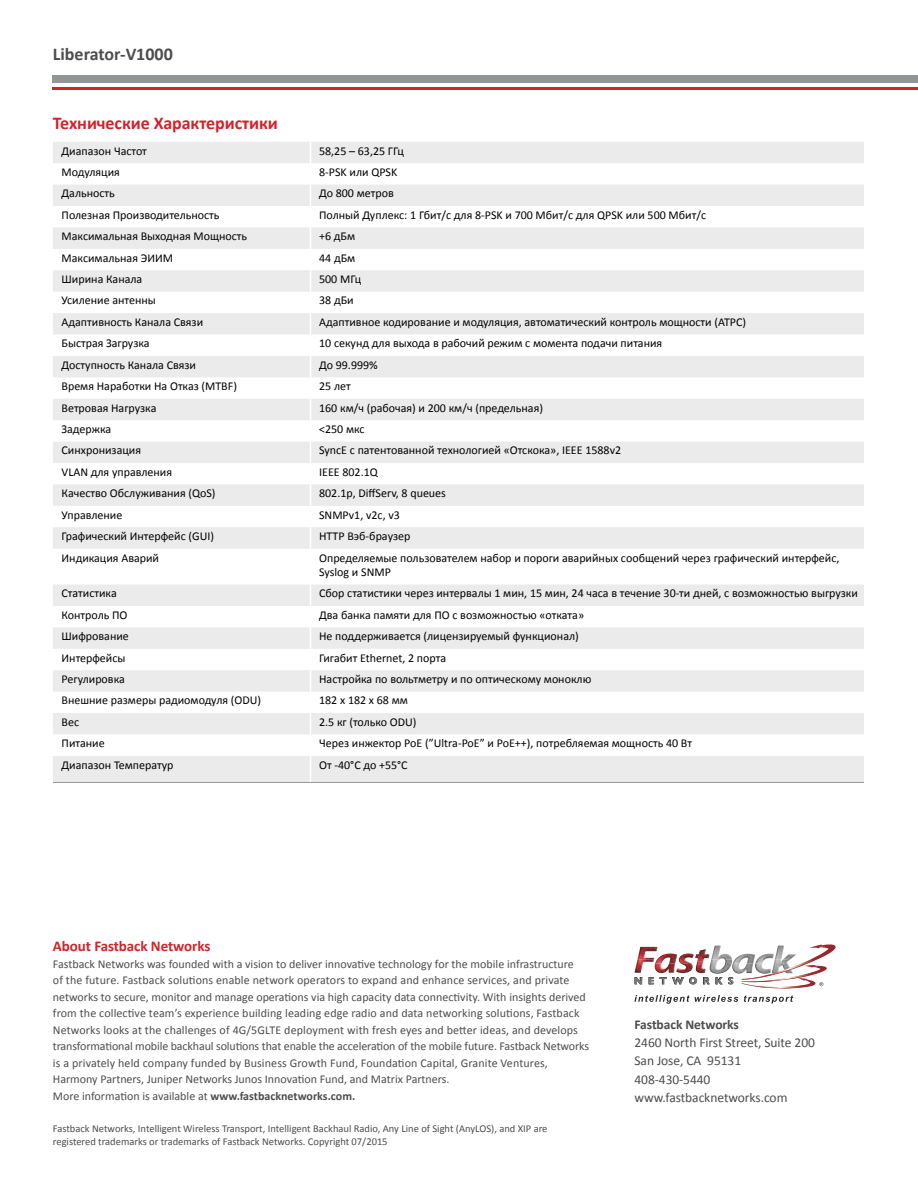
<style>
.page{position:relative;width:918px;height:1188px;background:#fff}
.page>*{position:absolute;margin:0;border:0;box-sizing:border-box;transform-origin:0 0}
.t1{font:700 18px "Calibri";letter-spacing:-.005em;color:#d2232a}
.t2{font:700 18px "Calibri";color:#4d4d4f}
.t3{font:700 15px "Calibri";letter-spacing:-.005em;color:#d2232a}
.t4{font:13.5px/18.3px "Calibri";letter-spacing:-.005em;color:#4d4d4f}
.t5{font:700 13.5px "Calibri";letter-spacing:-.005em;color:#4d4d4f}
.t6{font:12px/14.4px "Calibri";color:#000}
.t7{font:12px/16.5px "Calibri";color:#4d4d4f}
.t8{font:10.5px/12.6px "Calibri";color:#4d4d4f}
.s1{font-weight:700}
</style>
<div class="page">
<svg style="left:634px;top:995px;width:104px;height:9px"></svg>
<svg style="left:744px;top:995px;width:49px;height:9px"></svg>
<svg style="left:634px;top:944px;width:202px;height:45px"></svg>
<hr style="left:53px;top:87px;width:865px;height:3px;background:#d2232a">
<div style="left:53px;top:75px;width:865px;height:8px;background:#939598"></div>
<svg style="left:53px;top:142px;width:811px;height:640px;fill:#f0f0f1"></svg>
<svg style="left:310px;top:142px;width:1px;height:407px"></svg>
<hr style="left:310px;top:549px;width:1px;height:36px;background:#fff">
<svg style="left:310px;top:585px;width:1px;height:197px"></svg>
<hr style="left:53px;top:782px;width:257px;height:1px;background:#939598">
<hr style="left:310px;top:782px;width:554px;height:1px;background:#939598">
<h1 class="t2" style="left:53px;top:42px;width:121px">Liberator-V1000</h1>
<h1 class="t1" style="left:53px;top:112px;width:226px">Технические Характеристики</h1>
<p class="t6" style="left:62px;top:143px;width:87px">Диапазон Частот</p>
<p class="t6" style="left:319px;top:143px;width:86px">58,25 – 63,25 ГГц</p>
<p class="t6" style="left:62px;top:165px;width:60px">Модуляция</p>
<p class="t6" style="left:319px;top:165px;width:80px">8-PSK или QPSK</p>
<p class="t6" style="left:62px;top:186px;width:55px">Дальность</p>
<p class="t6" style="left:319px;top:186px;width:76px">До 800 метров</p>
<p class="t6" style="left:62px;top:208px;width:160px">Полезная Производительность</p>
<p class="t6" style="left:319px;top:208px;width:388px">Полный Дуплекс: 1 Гбит/с для 8-PSK и 700 Мбит/с для QPSK или 500 Мбит/с</p>
<p class="t6" style="left:62px;top:229px;width:187px">Максимальная Выходная Мощность</p>
<p class="t6" style="left:319px;top:229px;width:38px">+6 дБм</p>
<p class="t6" style="left:62px;top:250px;width:113px">Максимальная ЭИИМ</p>
<p class="t6" style="left:319px;top:250px;width:38px">44 дБм</p>
<p class="t6" style="left:62px;top:272px;width:82px">Ширина Канала</p>
<p class="t6" style="left:319px;top:272px;width:44px">500 МГц</p>
<p class="t6" style="left:62px;top:293px;width:96px">Усиление антенны</p>
<p class="t6" style="left:319px;top:293px;width:36px">38 дБи</p>
<p class="t6" style="left:62px;top:315px;width:143px">Адаптивность Канала Связи</p>
<p class="t6" style="left:319px;top:315px;width:429px">Адаптивное кодирование и модуляция, автоматический контроль мощности (ATPC)</p>
<p class="t6" style="left:62px;top:336px;width:90px">Быстрая Загрузка</p>
<p class="t6" style="left:319px;top:336px;width:345px">10 секунд для выхода в рабочий режим с момента подачи питания</p>
<p class="t6" style="left:62px;top:358px;width:136px">Доступность Канала Связи</p>
<p class="t6" style="left:319px;top:358px;width:60px">До 99.999%</p>
<p class="t6" style="left:62px;top:379px;width:177px">Время Наработки На Отказ (MTBF)</p>
<p class="t6" style="left:319px;top:379px;width:33px">25 лет</p>
<p class="t6" style="left:62px;top:400px;width:96px">Ветровая Нагрузка</p>
<p class="t6" style="left:319px;top:400px;width:225px">160 км/ч (рабочая) и 200 км/ч (предельная)</p>
<p class="t6" style="left:62px;top:422px;width:51px">Задержка</p>
<p class="t6" style="left:319px;top:422px;width:47px">&lt;250 мкс</p>
<p class="t6" style="left:62px;top:443px;width:81px">Синхронизация</p>
<p class="t6" style="left:319px;top:443px;width:304px">SyncE с патентованной технологией «Отскока», IEEE 1588v2</p>
<p class="t6" style="left:62px;top:465px;width:112px">VLAN для управления</p>
<p class="t6" style="left:319px;top:465px;width:60px">IEEE 802.1Q</p>
<p class="t6" style="left:62px;top:486px;width:156px">Качество Обслуживания (QoS)</p>
<p class="t6" style="left:319px;top:486px;width:128px">802.1p, DiffServ, 8 queues</p>
<p class="t6" style="left:62px;top:508px;width:62px">Управление</p>
<p class="t6" style="left:319px;top:508px;width:82px">SNMPv1, v2с, v3</p>
<p class="t6" style="left:62px;top:529px;width:154px">Графический Интерфейс (GUI)</p>
<p class="t6" style="left:319px;top:529px;width:93px">HTTP Вэб-браузер</p>
<p class="t6" style="left:62px;top:550px;width:99px">Индикация Аварий</p>
<p class="t6" style="left:319px;top:550px;width:522px">Определяемые пользователем набор и пороги аварийных сообщений через графический интерфейс,<br>Syslog и SNMP</p>
<p class="t6" style="left:62px;top:586px;width:57px">Статистика</p>
<p class="t6" style="left:319px;top:586px;width:540px">Сбор статистики через интервалы 1 мин, 15 мин, 24 часа в течение 30-ти дней, с возможностью выгрузки</p>
<p class="t6" style="left:62px;top:608px;width:68px">Контроль ПО</p>
<p class="t6" style="left:319px;top:608px;width:267px">Два банка памяти для ПО с возможностью «отката»</p>
<p class="t6" style="left:62px;top:629px;width:69px">Шифрование</p>
<p class="t6" style="left:319px;top:629px;width:261px">Не поддерживается (лицензируемый функционал)</p>
<p class="t6" style="left:62px;top:650px;width:65px">Интерфейсы</p>
<p class="t6" style="left:319px;top:650px;width:129px">Гигабит Ethernet, 2 порта</p>
<p class="t6" style="left:62px;top:672px;width:65px">Регулировка</p>
<p class="t6" style="left:319px;top:672px;width:274px">Настройка по вольтметру и по оптическому моноклю</p>
<p class="t6" style="left:62px;top:693px;width:201px">Внешние размеры радиомодуля (ODU)</p>
<p class="t6" style="left:319px;top:693px;width:90px">182 x 182 x 68 мм</p>
<p class="t6" style="left:62px;top:715px;width:19px">Вес</p>
<p class="t6" style="left:319px;top:715px;width:99px">2.5 кг (только ODU)</p>
<p class="t6" style="left:62px;top:736px;width:45px">Питание</p>
<p class="t6" style="left:319px;top:736px;width:374px">Через инжектор РоЕ (”Ultra-PoE” и PoE++), потребляемая мощность 40 Вт</p>
<p class="t6" style="left:62px;top:758px;width:113px">Диапазон Температур</p>
<p class="t6" style="left:319px;top:758px;width:90px">От -40°C до +55°C</p>
<p class="t3" style="left:53px;top:937px;width:159px">About Fastback Networks</p>
<p class="t7" style="left:53px;top:956px;width:538px">Fastback Networks was founded with a vision to deliver innovative technology for the mobile infrastructure<br>of the future. Fastback solutions enable network operators to expand and enhance services, and private networks to secure, monitor and manage operations via high capacity data connectivity. With insights derived from the collective team’s experience building leading edge radio and data networking solutions, Fastback Networks looks at the challenges of 4G/5GLTE deployment with fresh eyes and better ideas, and develops transformational mobile backhaul solutions that enable the acceleration of the mobile future. Fastback Networks is a privately held company funded by Business Growth Fund, Foundation Capital, Granite Ventures, Harmony Partners, Juniper Networks Junos Innovation Fund, and Matrix Partners.<br>More information is available at <span class="s1">www.fastbacknetworks.com.</span></p>
<p class="t8" style="left:53px;top:1123px;width:496px">Fastback Networks, Intelligent Wireless Transport, Intelligent Backhaul Radio, Any Line of Sight (AnyLOS), and XIP are registered trademarks or trademarks of Fastback Networks. Copyright 07/2015</p>
<p class="t5" style="left:634px;top:1015px;width:106px">Fastback Networks</p>
<p class="t4" style="left:634px;top:1033px;width:182px">2460 North First Street, Suite 200<br>San Jose, CA 95131<br>408-430-5440 www.fastbacknetworks.com</p>
</div>
